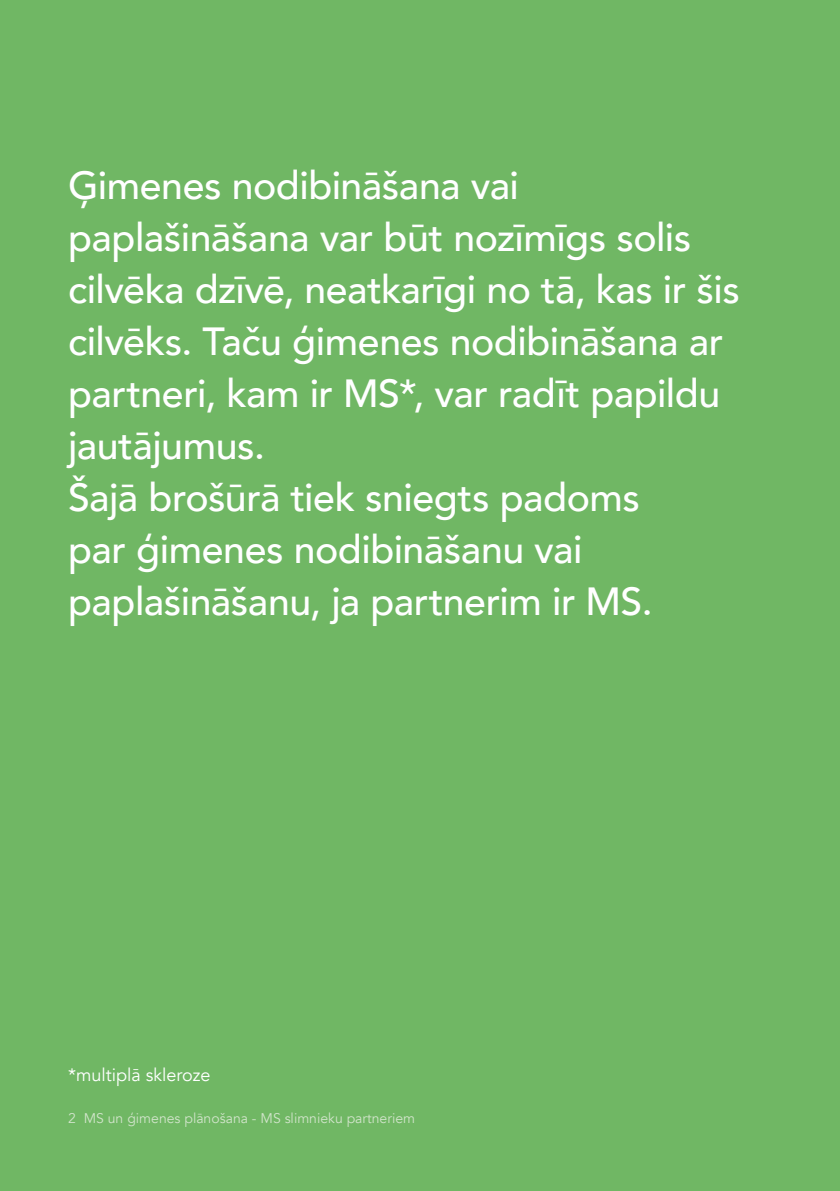
<style>
.page{position:relative;width:840px;height:1191px;background:#fff}
.page>*{position:absolute;margin:0;border:0;box-sizing:border-box;transform-origin:0 0}
.t1{font:500 39.2px/52px "Avenir";letter-spacing:-.01em;color:#fff}
.t2{font:18px "Avenir";color:#fff}
.t3{font:14px "Avenir";color:#d1e4ca}
</style>
<div class="page">
<div style="left:0;top:0;width:839px;height:1191px;background:#70b764"></div>
<p class="t1" style="left:68px;top:157px;width:672px">Ģimenes nodibināšana vai paplašināšana var būt nozīmīgs solis cilvēka dzīvē, neatkarīgi no tā, kas ir šis cilvēks. Taču ģimenes nodibināšana ar partneri, kam ir MS*, var radīt papildu jautājumus.<br>Šajā brošūrā tiek sniegts padoms<br>par ģimenes nodibināšanu vai paplašināšanu, ja partnerim ir MS.</p>
<p class="t2" style="left:68px;top:1064px;width:144px">*multiplā skleroze</p>
<p class="t3" style="left:68px;top:1109px;width:348px">2 MS un ģimenes plānošana - MS slimnieku partneriem</p>
</div>
